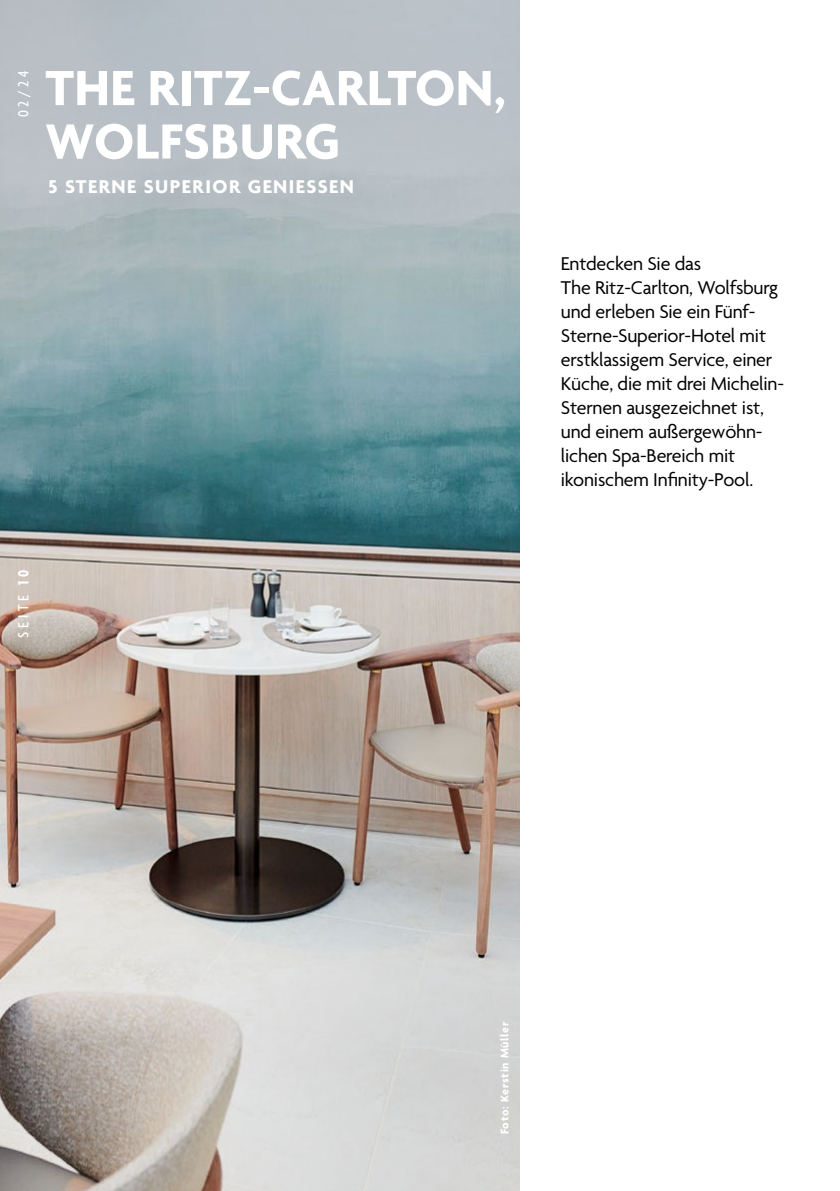
<style>
.page{position:relative;width:840px;height:1191px;background:#fff}
.page>*{position:absolute;margin:0;border:0;box-sizing:border-box;transform-origin:0 0}
.t1{font:700 53.4px/53.4px "Agenda";letter-spacing:.01em;color:#fff}
.t2{font:20px/24px "Agenda";letter-spacing:-.01em;color:#000}
.t3{font:700 20px "Agenda";letter-spacing:.075em;color:#fff}
.t4{font:500 condensed 16px "Agenda";letter-spacing:.235em;color:#fff}
.t5{font:700 12px "Agenda";letter-spacing:.06em;color:#fff}
.s1{font-weight:700}
</style>
<div class="page">
<img style="left:0;top:0;width:519px;height:1191px">
<p class="t4" style="left:15px;top:117px;width:48px;rotate:-90deg">02/24</p>
<h1 class="t1" style="left:45px;top:65px;width:461px">THE RITZ-CARLTON,<br>WOLFSBURG</h1>
<p class="t3" style="left:48px;top:176px;width:307px">5 STERNE SUPERIOR GENIESSEN</p>
<p class="t4" style="left:15px;top:638px;width:70px;rotate:-90deg">SEITE <span class="s1">10</span></p>
<p class="t2" style="left:560px;top:253px;width:224px">Entdecken Sie das<br>The Ritz-Carlton, Wolfsburg und erleben Sie ein Fünf-<br>Sterne-Superior-Hotel mit erstklassigem Service, einer<br>Küche, die mit drei Michelin-<br>Sternen ausgezeichnet ist, und einem außergewöhn&shy;lichen Spa-Bereich mit ikonischem Infinity-Pool.</p>
<p class="t5" style="left:498px;top:1134px;width:114px;rotate:-90deg">Foto: Kerstin Müller</p>
</div>
